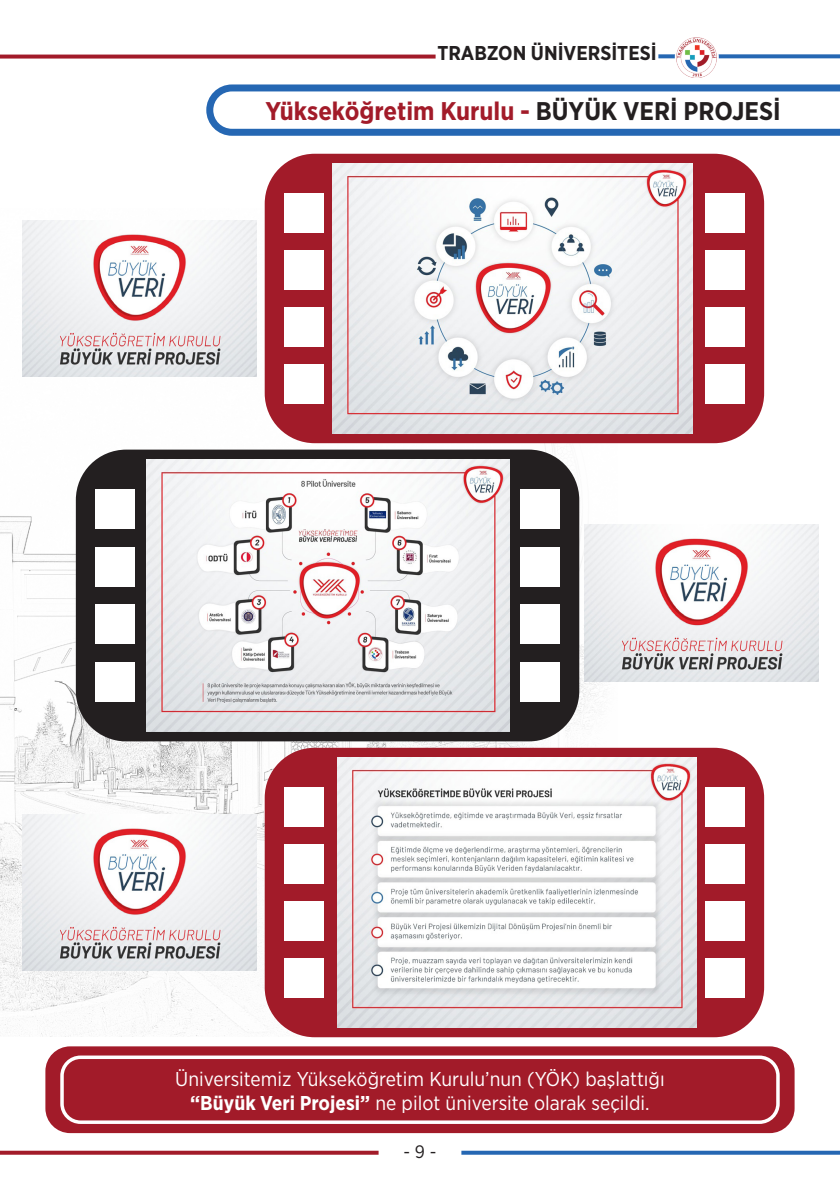
<style>
.page{position:relative;width:840px;height:1191px;background:#fff}
.page>*{position:absolute;margin:0;border:0;box-sizing:border-box;transform-origin:0 0}
.t1{font:700 25.6px "Gotham Narrow";color:#a21b29}
.t2{font:20px "Gotham Narrow";color:#fff}
.t3{font:700 20px "Gotham Narrow";color:#231f20}
.t4{font:18px "Gotham Narrow";color:#231f20}
.s1{color:#231f20}
.s2{font-weight:700}
</style>
<div class="page">
<img style="left:0;top:220px;width:617px;height:817px">
<svg style="left:0;top:55px;width:435px;height:4px;background:#ac3440"></svg>
<svg style="left:658px;top:54px;width:181px;height:4px"></svg>
<svg style="left:674px;top:35px;width:44px;height:44px"></svg>
<img style="left:676px;top:37px;width:40px;height:40px">
<svg style="left:461px;top:1150px;width:378px;height:4px;background:#4c82c0"></svg>
<svg style="left:0;top:1150px;width:378px;height:4px;background:#b2444f"></svg>
<svg style="left:206px;top:84px;width:633px;height:52px"></svg>
<img style="left:23px;top:220px;width:234px;height:157px">
<img style="left:23px;top:814px;width:234px;height:156px">
<img style="left:584px;top:524px;width:234px;height:157px">
<div style="left:264px;top:154px;width:499px;height:289px;background:#a21b29;border-radius:50px"></div>
<img style="left:332px;top:164px;width:359px;height:269px">
<div style="left:284px;top:193px;width:39px;height:40px;background:#fff"></div>
<div style="left:284px;top:250px;width:39px;height:40px;background:#fff"></div>
<div style="left:284px;top:307px;width:39px;height:40px;background:#fff"></div>
<div style="left:284px;top:364px;width:39px;height:39px;background:#fff"></div>
<div style="left:705px;top:193px;width:39px;height:40px;background:#fff"></div>
<div style="left:705px;top:250px;width:39px;height:40px;background:#fff"></div>
<div style="left:705px;top:307px;width:39px;height:40px;background:#fff"></div>
<div style="left:705px;top:364px;width:39px;height:39px;background:#fff"></div>
<div style="left:264px;top:748px;width:499px;height:289px;background:#a21b29;border-radius:50px"></div>
<img style="left:337px;top:757px;width:359px;height:270px">
<div style="left:284px;top:787px;width:39px;height:39px;background:#fff"></div>
<div style="left:284px;top:844px;width:39px;height:39px;background:#fff"></div>
<div style="left:284px;top:901px;width:39px;height:39px;background:#fff"></div>
<div style="left:284px;top:958px;width:39px;height:39px;background:#fff"></div>
<div style="left:705px;top:787px;width:39px;height:39px;background:#fff"></div>
<div style="left:705px;top:844px;width:39px;height:39px;background:#fff"></div>
<div style="left:705px;top:901px;width:39px;height:39px;background:#fff"></div>
<div style="left:705px;top:958px;width:39px;height:39px;background:#fff"></div>
<div style="left:76px;top:449px;width:503px;height:292px;background:#231f20;border-radius:50px"></div>
<img style="left:147px;top:460px;width:362px;height:271px">
<div style="left:95px;top:489px;width:40px;height:40px;background:#fff"></div>
<div style="left:95px;top:547px;width:40px;height:39px;background:#fff"></div>
<div style="left:95px;top:604px;width:40px;height:40px;background:#fff"></div>
<div style="left:95px;top:662px;width:40px;height:39px;background:#fff"></div>
<div style="left:520px;top:489px;width:39px;height:40px;background:#fff"></div>
<div style="left:520px;top:547px;width:39px;height:39px;background:#fff"></div>
<div style="left:520px;top:604px;width:39px;height:40px;background:#fff"></div>
<div style="left:520px;top:662px;width:39px;height:39px;background:#fff"></div>
<div style="left:45px;top:1046px;width:749px;height:87px;background:#a21b29;border-radius:25px"></div>
<div style="left:60px;top:1055px;width:719px;height:69px;border:3px solid #fff;border-radius:19px"></div>
<p class="t3" style="left:437px;top:41px;width:221px">TRABZON ÜNİVERSİTESİ</p>
<p class="t1" style="left:265px;top:95px;width:516px">Yükseköğretim Kurulu - <span class="s1">BÜYÜK VERİ PROJESİ</span></p>
<p class="t2" style="left:175px;top:1066px;width:490px">Üniversitemiz Yükseköğretim Kurulu’nun (YÖK) başlattığı</p>
<p class="t2" style="left:190px;top:1090px;width:460px"><span class="s2">“Büyük Veri Projesi”</span> ne pilot üniversite olarak seçildi.</p>
<p class="t4" style="left:403px;top:1140px;width:34px">- 9 -</p>
</div>
